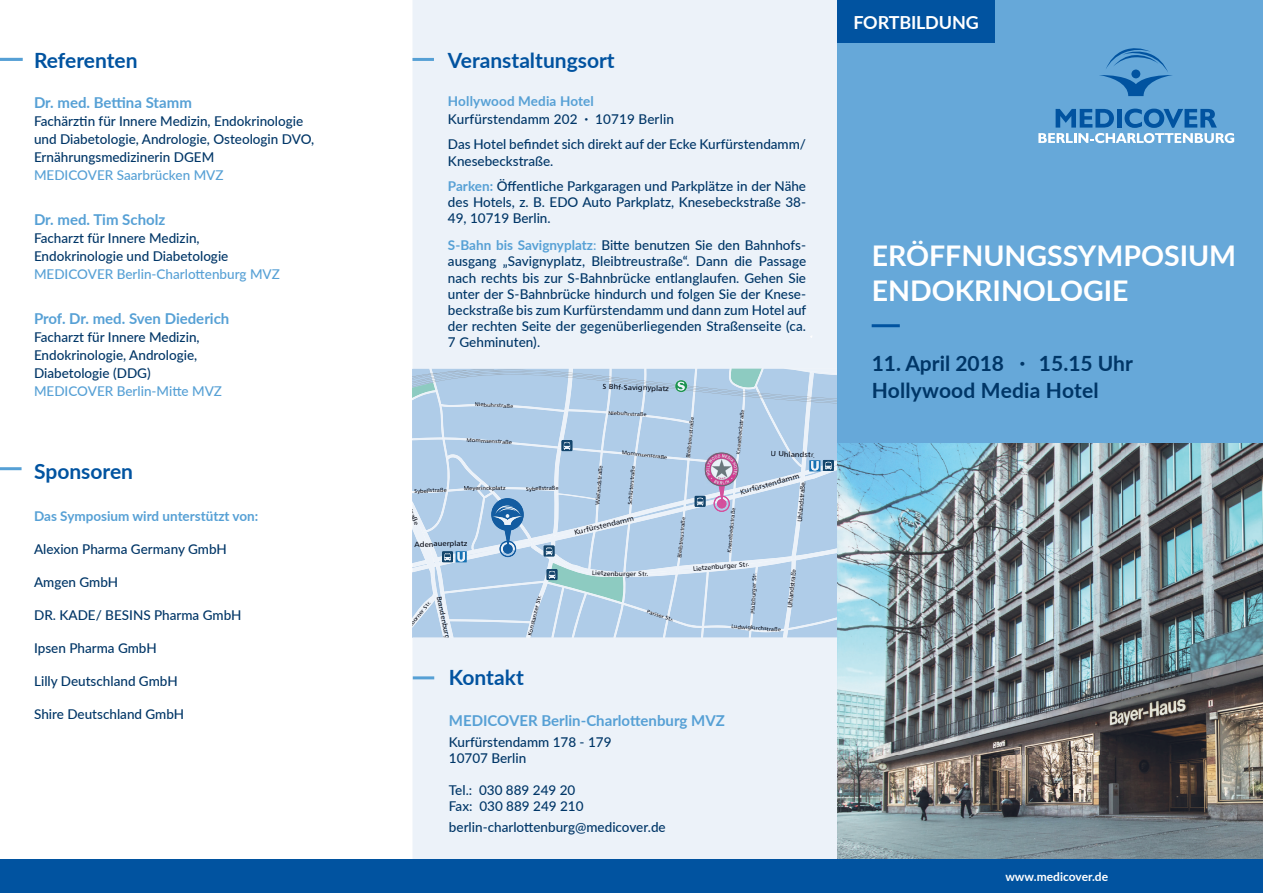
<style>
.page{position:relative;width:1263px;height:893px;background:#fff}
.page>*{position:absolute;margin:0;border:0;box-sizing:border-box;transform-origin:0 0}
.t1{font:700 28.5px/34.2px "Lato";color:#fff}
.t2{font:700 21px "Lato";color:#0153a0}
.t3{font:700 21px/27px "Lato";color:#003667}
.t4{font:700 18px "Lato";letter-spacing:-.01em;color:#fff}
.t5{font:700 15px "Lato";color:#56a0d5}
.t6{font:500 13.5px/16.2px "Lato";color:#003667}
.t7{font:500 13.5px "Lato";color:#56a0d5}
.t8{font:700 13.5px "Lato";color:#56a0d5}
.t9{font:700 12px "Lato";color:#fff}
.t10{font:7.5px "Humanist 777 BT Roman B";color:#00020c;scale:1.08 1}
.t11{font:6.9px "Humanist 777 BT Roman B";color:#00020c;scale:1.08 1}
.t12{font:6.6px "Humanist 777 BT Roman B";color:#00020c;scale:1.08 1}
.t13{font:6.6px "Humanist 777 BT Roman B";color:#00020c}
.t14{font:5.7px "Humanist 777 BT Roman B";letter-spacing:-.01em;color:#00020c;scale:1.08 1}
.t15{font:5.55px "Humanist 777 BT Roman B";color:#00020c;scale:1.08 1}
.s1{font-weight:700;color:#56a0d5}
.s2{font-weight:700}
.s3{color:#56a0d5}
.s4{color:#000001}
</style>
<div class="page">
<div style="left:412px;top:0;width:425px;height:859px;background:#ecf2f9"></div>
<svg style="left:412px;top:369px;width:425px;height:268px"></svg>
<div style="left:0;top:859px;width:1263px;height:34px;background:#0153a0"></div>
<div style="left:413px;top:676px;width:21px;height:3px;border:2px solid #56a0d5"></div>
<svg style="left:0;top:58px;width:23px;height:3px"></svg>
<div style="left:412px;top:58px;width:22px;height:3px;border:2px solid #56a0d5"></div>
<div style="left:838px;top:0;width:425px;height:444px;background:#66a8d9"></div>
<hr style="left:837px;top:0;width:1px;height:444px;background:#63a7d8">
<div style="left:872px;top:324px;width:28px;height:3px;background:#0153a0;border:2px solid #0153a0"></div>
<img style="left:837px;top:444px;width:426px;height:415px">
<svg style="left:0;top:467px;width:22px;height:3px"></svg>
<div style="left:837px;top:0;width:157px;height:43px;background:#0153a0"></div>
<svg style="left:1038px;top:109px;width:196px;height:34px"></svg>
<svg style="left:1099px;top:48px;width:73px;height:48px"></svg>
<div style="left:705px;top:453px;width:33px;height:33px;border:1px solid #63686f;border-radius:50%"></div>
<h2 class="t2" style="left:34px;top:45px;width:105px">Referenten</h2>
<p class="t5" style="left:34px;top:91px;width:159px">Dr. med. Bettina Stamm</p>
<p class="t6" style="left:34px;top:111px;width:282px;line-height:18px">Fachärztin für Innere Medizin, Endokrinologie und Diabetologie, Andrologie, Osteologin DVO,<br>Ernährungsmedizinerin DGEM</p>
<p class="t7" style="left:34px;top:165px;width:191px">MEDICOVER Saarbrücken MVZ</p>
<p class="t5" style="left:34px;top:208px;width:133px">Dr. med. Tim Scholz</p>
<p class="t6" style="left:34px;top:228px;width:196px;line-height:18px">Facharzt für Innere Medizin,<br>Endokrinologie und Diabetologie</p>
<p class="t7" style="left:34px;top:264px;width:247px">MEDICOVER Berlin-Charlottenburg MVZ</p>
<p class="t5" style="left:34px;top:307px;width:197px">Prof. Dr. med. Sven Diederich</p>
<p class="t6" style="left:34px;top:327px;width:167px;line-height:18px">Facharzt für Innere Medizin,<br>Endokrinologie, Andrologie,<br>Diabetologie (DDG)</p>
<p class="t7" style="left:34px;top:381px;width:190px">MEDICOVER Berlin-Mitte MVZ</p>
<h2 class="t2" style="left:34px;top:455px;width:101px">Sponsoren</h2>
<p class="t8" style="left:34px;top:506px;width:226px">Das Symposium wird unterstützt von:</p>
<p class="t6" style="left:34px;top:541px;width:194px">Alexion Pharma Germany GmbH</p>
<p class="t6" style="left:34px;top:574px;width:85px">Amgen GmbH</p>
<p class="t6" style="left:34px;top:607px;width:209px">DR. KADE/ BESINS Pharma GmbH</p>
<p class="t6" style="left:34px;top:640px;width:124px">Ipsen Pharma GmbH</p>
<p class="t6" style="left:34px;top:673px;width:145px">Lilly Deutschland GmbH</p>
<p class="t6" style="left:34px;top:706px;width:152px">Shire Deutschland GmbH</p>
<h2 class="t2" style="left:448px;top:45px;width:168px">Veranstaltungsort</h2>
<p class="t6" style="left:448px;top:92px;width:228px;line-height:18px"><span class="s1">Hollywood Media Hotel<br></span>Kurfürstendamm 202 <span class="s2">·</span> 10719 Berlin</p>
<p class="t6" style="left:448px;top:136px;width:360px">Das Hotel befindet sich direkt auf der Ecke Kurfürstendamm/<br>Knesebeckstraße.</p>
<p class="t6" style="left:448px;top:177px;width:360px;text-align:justify"><span class="s1">Parken:</span> Öffentliche Parkgaragen und Parkplätze in der Nähe des Hotels, z. B. EDO Auto Parkplatz, Knesebeckstraße 38- 49, 10719 Berlin.</p>
<p class="t6" style="left:448px;top:237px;width:360px;text-align:justify"><span class="s1">S-Bahn bis Savignyplatz</span><span class="s3">:</span> Bitte benutzen Sie den Bahnhofs&shy;ausgang „Savignyplatz, Bleibtreustraße“. Dann die Passage nach rechts bis zur S-Bahnbrücke entlanglaufen. Gehen Sie unter der S-Bahnbrücke hindurch und folgen Sie der Knese&shy;beckstraße bis zum Kurfürstendamm und dann zum Hotel auf der rechten Seite der gegenüberliegenden Straßenseite (ca.<br>7 Gehminuten).</p>
<p class="t15" style="left:414px;top:488px;width:32px;rotate:-2deg">Sybellstraße</p>
<p class="t15" style="left:475px;top:401px;width:37px;rotate:3deg">Niebuhrstraße</p>
<p class="t15" style="left:466px;top:436px;width:44px;rotate:3deg">Mommsenstraße</p>
<p class="t14" style="left:463px;top:484px;width:41px">Meyerinckplatz</p>
<p class="t15" style="left:526px;top:485px;width:32px;rotate:-2deg">Sybellstraße</p>
<p class="t10" style="left:407px;top:540px;width:58px;rotate:-1deg">U Adenauerplatz</p>
<p class="t10" style="left:602px;top:382px;width:63px;rotate:2deg">S Bhf-Savignyplatz</p>
<p class="t15" style="left:608px;top:409px;width:37px;rotate:3deg">Niebuhrstraße</p>
<p class="t14" style="left:594px;top:505px;width:39px;rotate:-85deg">Wielandstraße</p>
<p class="t15" style="left:622px;top:449px;width:44px;rotate:6deg">Mommsenstraße</p>
<p class="t15" style="left:626px;top:504px;width:38px;rotate:-85deg">Schlüterstraße</p>
<p class="t10" style="left:573px;top:528px;width:58px;rotate:-13deg">Kurfürstendamm</p>
<p class="t15" style="left:685px;top:458px;width:40px;rotate:-84deg">Bleibtreustraße</p>
<p class="t15" style="left:676px;top:558px;width:40px;rotate:-84deg">Bleibtreustraße</p>
<p class="t15" style="left:734px;top:454px;width:43px;rotate:-84deg">Knesebeckstraße</p>
<p class="t10" style="left:771px;top:449px;width:43px;rotate:2deg">U Uhlandstr.</p>
<p class="t10" style="left:739px;top:488px;width:58px;rotate:-16deg">Kurfürstendamm</p>
<p class="t13" style="left:796px;top:522px;width:43px;rotate:-85deg">Uhlandstraße.</p>
<p class="t15" style="left:725px;top:552px;width:43px;rotate:-84deg">Knesebeckstraße</p>
<p class="t12" style="left:692px;top:565px;width:54px;rotate:-5deg">Lietzenburger Str.</p>
<p class="t13" style="left:786px;top:608px;width:41px;rotate:-84deg">Uhlandstraße</p>
<p class="t12" style="left:592px;top:569px;width:54px;rotate:1deg">Lietzenburger Str.</p>
<p class="t15" style="left:749px;top:614px;width:40px;rotate:-88deg">Pfalzburger Str.</p>
<p class="t15" style="left:731px;top:623px;width:48px;rotate:4deg">Ludwigkirchstraße</p>
<p class="t14" style="left:526px;top:635px;width:40px;rotate:-76deg">Konstanzer Str.</p>
<p class="t11" style="left:443px;top:595px;width:69px;rotate:78deg">Brandenburgische St<span class="s4">r.</span></p>
<p class="t15" style="left:400px;top:632px;width:41px;rotate:-51deg"><span class="s4">Pa</span>ulsborner Str.</p>
<p class="t15" style="left:648px;top:608px;width:28px;rotate:18deg">Pariser Str.</p>
<h2 class="t2" style="left:449px;top:662px;width:76px">Kontakt</h2>
<p class="t5" style="left:449px;top:709px;width:277px">MEDICOVER Berlin-Charlottenburg MVZ</p>
<p class="t6" style="left:449px;top:733px;width:164px">Kurfürstendamm 178 - 179<br>10707 Berlin</p>
<p class="t6" style="left:449px;top:782px;width:136px">Tel.: 030 889 249 20<br>Fax: 030 889 249 210</p>
<p class="t6" style="left:449px;top:819px;width:218px">berlin-charlottenburg@medicover.de</p>
<h3 class="t4" style="left:853px;top:10px;width:127px">FORTBILDUNG</h3>
<h1 class="t1" style="left:872px;top:238px;width:366px">ERÖFFNUNGSSYMPOSIUM<br>ENDOKRINOLOGIE</h1>
<h2 class="t3" style="left:872px;top:349px;width:263px">11. April 2018 · 15.15 Uhr<br>Hollywood Media Hotel</h2>
<p class="t9" style="left:1005px;top:868px;width:104px">www.medicover.de</p>
</div>
